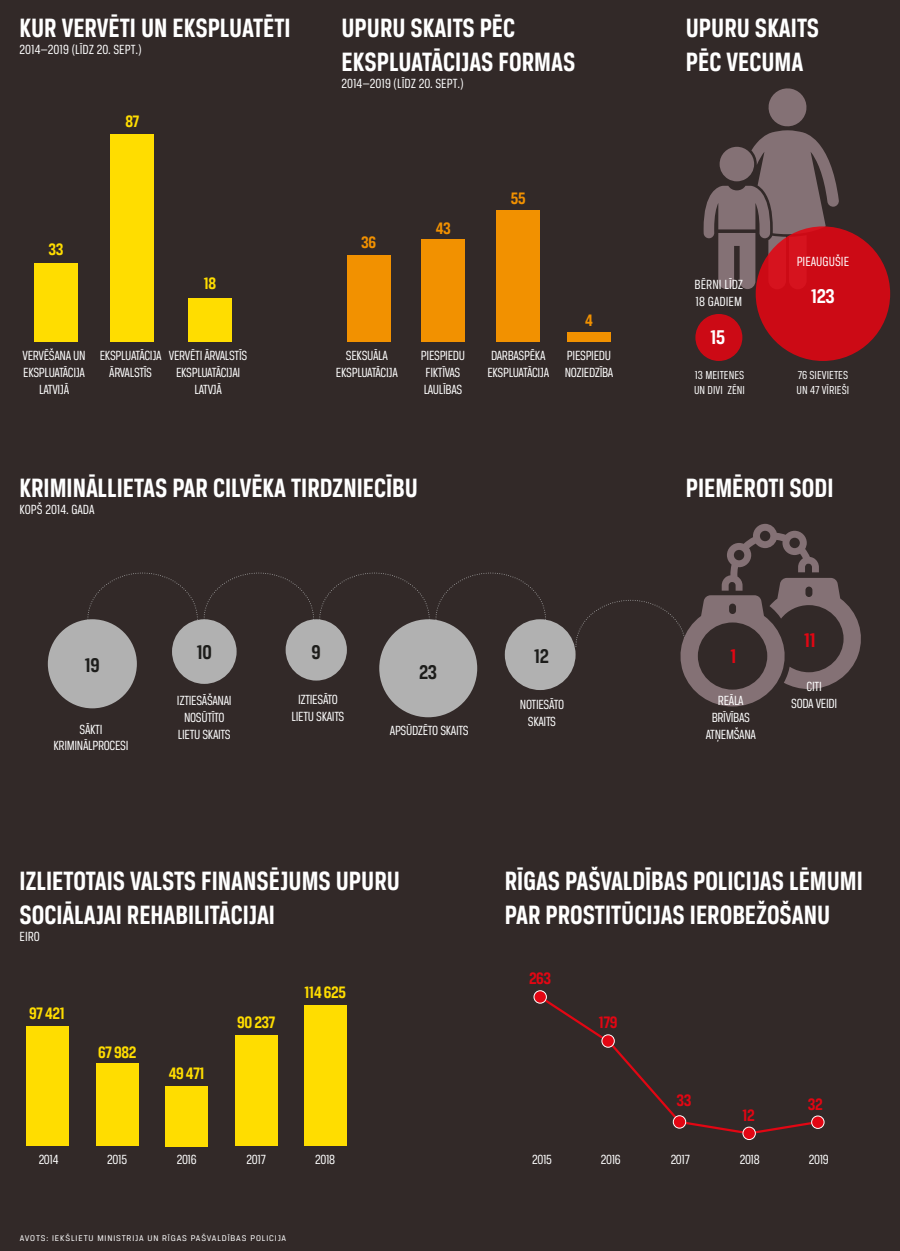
<style>
.page{position:relative;width:900px;height:1251px;background:#fff}
.page>*{position:absolute;margin:0;border:0;box-sizing:border-box;transform-origin:0 0}
.t1{font:700 28.2px/33.8px "Breuer Condensed";color:#fff}
.t2{font:700 21.15px "Breuer Condensed";letter-spacing:-.025em;color:#1d1d1b}
.t3{font:700 21.15px "Breuer Condensed";color:#fff}
.t4{font:700 21.15px "Breuer Condensed";color:#e20613}
.t5{font:700 17.62px "Breuer Condensed";letter-spacing:-.025em;color:#fd0}
.t6{font:700 17.62px "Breuer Condensed";letter-spacing:-.025em;color:#e20613}
.t7{font:700 17.62px "Breuer Condensed";color:#f29100}
.t8{font:14.1px/17px "Breuer Condensed";letter-spacing:-.025em;color:#fff;text-align:center}
.t9{font:14.1px/17px "Breuer Condensed";color:#fff}
.t10{font:12.38px/14.8px "Breuer Condensed";color:#fff}
.t11{font:8.85px "Breuer Text";letter-spacing:.1em;color:#fff}
</style>
<div class="page">
<div style="left:0;top:0;width:900px;height:1250px;background:#322928"></div>
<div style="left:497px;top:210px;width:43px;height:131px;background:#f29100"></div>
<div style="left:567px;top:332px;width:44px;height:9px;background:#f29100"></div>
<div style="left:421px;top:239px;width:44px;height:102px;background:#f29100"></div>
<div style="left:347px;top:255px;width:43px;height:86px;background:#f29100"></div>
<div style="left:188px;top:298px;width:44px;height:43px;background:#fd0"></div>
<div style="left:110px;top:133px;width:44px;height:208px;background:#fd0"></div>
<div style="left:34px;top:262px;width:43px;height:79px;background:#fd0"></div>
<svg style="left:704px;top:88px;width:135px;height:201px"></svg>
<div style="left:695px;top:314px;width:47px;height:47px;background:#cc0a15;border-radius:23px"></div>
<div style="left:756px;top:226px;width:134px;height:135px;background:#cc0a15;border-radius:67px"></div>
<div style="left:48px;top:619px;width:89px;height:89px;background:#b1b1b1;border-radius:45px"></div>
<div style="left:172px;top:619px;width:65px;height:64px;background:#b1b1b1;border-radius:32px"></div>
<div style="left:286px;top:619px;width:61px;height:61px;background:#b1b1b1;border-radius:31px"></div>
<div style="left:379px;top:619px;width:98px;height:98px;background:#b1b1b1;border-radius:49px"></div>
<div style="left:505px;top:619px;width:71px;height:71px;background:#b1b1b1;border-radius:35px"></div>
<svg style="left:87px;top:572px;width:459px;height:48px"></svg>
<svg style="left:575px;top:524px;width:286px;height:182px"></svg>
<div style="left:304px;top:1005px;width:43px;height:141px;background:#fd0"></div>
<div style="left:235px;top:1035px;width:43px;height:111px;background:#fd0"></div>
<div style="left:165px;top:1085px;width:43px;height:61px;background:#fd0"></div>
<div style="left:96px;top:1063px;width:43px;height:83px;background:#fd0"></div>
<div style="left:26px;top:1026px;width:43px;height:120px;background:#fd0"></div>
<svg style="left:537px;top:999px;width:284px;height:136px"></svg>
<div style="left:534px;top:990px;width:12px;height:13px;background:#e20613;border-radius:50%"></div>
<div style="left:534px;top:990px;width:13px;height:13px;border:1px solid #fff;border-radius:50%"></div>
<div style="left:602px;top:1034px;width:12px;height:13px;background:#e20613;border-radius:50%"></div>
<div style="left:602px;top:1034px;width:13px;height:13px;border:1px solid #fff;border-radius:50%"></div>
<div style="left:673px;top:1115px;width:13px;height:12px;background:#e20613;border-radius:50%"></div>
<div style="left:673px;top:1115px;width:13px;height:13px;border:1px solid #fff;border-radius:50%"></div>
<div style="left:743px;top:1126px;width:12px;height:13px;background:#e20613;border-radius:50%"></div>
<div style="left:743px;top:1126px;width:13px;height:13px;border:1px solid #fff;border-radius:50%"></div>
<div style="left:812px;top:1115px;width:12px;height:13px;background:#e20613;border-radius:50%"></div>
<div style="left:811px;top:1115px;width:13px;height:13px;border:1px solid #fff;border-radius:50%"></div>
<h1 class="t1" style="left:19px;top:11px;width:273px">KUR VERVĒTI UN EKSPLUATĒTI</h1>
<p class="t9" style="left:19px;top:41px;width:124px">2014—2019 (LĪDZ 20. SEPT.)</p>
<p class="t5" style="left:48px;top:240px;width:16px">33</p>
<p class="t5" style="left:126px;top:112px;width:15px">87</p>
<p class="t5" style="left:204px;top:274px;width:14px">18</p>
<h1 class="t1" style="left:341px;top:11px;width:235px">UPURU SKAITS PĒC<br>EKSPLUATĀCIJAS FORMAS</h1>
<p class="t9" style="left:341px;top:75px;width:124px">2014—2019 (LĪDZ 20. SEPT.)</p>
<p class="t7" style="left:361px;top:232px;width:16px">36</p>
<p class="t7" style="left:436px;top:218px;width:16px">43</p>
<p class="t7" style="left:511px;top:188px;width:16px">55</p>
<p class="t7" style="left:585px;top:311px;width:9px">4</p>
<p class="t8" style="left:23px;top:347px;width:64px">VERVĒŠANA UN<br>EKSPLUATĀCIJA<br>LATVIJĀ</p>
<p class="t8" style="left:100px;top:347px;width:63px">EKSPLUATĀCIJA<br>ĀRVALSTĪS</p>
<p class="t8" style="left:336px;top:347px;width:63px">SEKSUĀLA<br>EKSPLUATĀCIJA</p>
<p class="t8" style="left:421px;top:347px;width:46px;text-align:left">PIESPIEDU<br>FIKTĪVAS<br>LAULĪBAS</p>
<p class="t8" style="left:565px;top:347px;width:50px;text-align:left">PIESPIEDU<br>NOZIEDZĪBA</p>
<p class="t8" style="left:169px;top:347px;width:80px">VERVĒTI ĀRVALSTĪS<br>EKSPLUATĀCIJAI<br>LATVJĀ</p>
<p class="t8" style="left:487px;top:347px;width:63px;text-align:left">DARBASPĒKA<br>EKSPLUATĀCIJA</p>
<h1 class="t1" style="left:19px;top:470px;width:400px">KRIMINĀLLIETAS PAR CILVĒKA TIRDZNIECĪBU</h1>
<p class="t9" style="left:19px;top:500px;width:77px">KOPŠ 2014. GADA</p>
<h2 class="t2" style="left:85px;top:653px;width:16px">19</h2>
<p class="t8" style="left:53px;top:720px;width:77px">SĀKTI<br>KRIMINĀLPROCESI</p>
<h2 class="t2" style="left:197px;top:640px;width:17px">10</h2>
<h2 class="t2" style="left:312px;top:640px;width:11px">9</h2>
<p class="t8" style="left:177px;top:692px;width:56px">IZTIESĀŠANAI<br>NOSŪTĪTO<br>LIETU SKAITS</p>
<p class="t8" style="left:292px;top:690px;width:54px">IZTIESĀTO<br>LIETU SKAITS</p>
<h2 class="t2" style="left:419px;top:660px;width:19px">23</h2>
<p class="t8" style="left:390px;top:722px;width:80px">APSŪDZĒTO SKAITS</p>
<h2 class="t2" style="left:534px;top:644px;width:16px">12</h2>
<p class="t8" style="left:520px;top:695px;width:46px">NOTIESĀTO<br>SKAITS</p>
<h1 class="t1" style="left:686px;top:11px;width:135px">UPURU SKAITS<br>PĒC VECUMA</h1>
<p class="t9" style="left:695px;top:275px;width:50px">BĒRNI LĪDZ<br>18 GADIEM</p>
<h2 class="t3" style="left:710px;top:326px;width:16px">15</h2>
<p class="t9" style="left:797px;top:253px;width:54px">PIEAUGUŠIE</p>
<h2 class="t3" style="left:811px;top:284px;width:25px">123</h2>
<p class="t10" style="left:694px;top:367px;width:52px">13 MEITENES<br>UN DIVI ZĒNI</p>
<p class="t10" style="left:797px;top:367px;width:54px">76 SIEVIETES<br>UN 47 VĪRIEŠI</p>
<h1 class="t1" style="left:686px;top:470px;width:149px">PIEMĒROTI SODI</h1>
<h2 class="t4" style="left:731px;top:644px;width:8px">1</h2>
<p class="t8" style="left:706px;top:692px;width:52px">REĀLA<br>BRĪVĪBAS<br>ATŅEMŠANA</p>
<h2 class="t4" style="left:804px;top:628px;width:13px">11</h2>
<p class="t8" style="left:791px;top:678px;width:47px">CITI<br>SODA VEIDI</p>
<h1 class="t1" style="left:19px;top:864px;width:382px">IZLIETOTAIS VALSTS FINANSĒJUMS UPURU<br>SOCIĀLAJAI REHABILITĀCIJAI</h1>
<p class="t8" style="left:19px;top:927px;width:22px">EIRO</p>
<p class="t5" style="left:29px;top:1003px;width:37px">97 421</p>
<p class="t5" style="left:98px;top:1042px;width:40px">67 982</p>
<p class="t5" style="left:169px;top:1063px;width:37px">49 471</p>
<p class="t5" style="left:237px;top:1012px;width:40px">90 237</p>
<p class="t5" style="left:305px;top:982px;width:43px">114 625</p>
<h1 class="t1" style="left:505px;top:864px;width:360px">RĪGAS PAŠVALDĪBAS POLICIJAS LĒMUMI<br>PAR PROSTITŪCIJAS IEROBEŽOŠANU</h1>
<p class="t6" style="left:529px;top:968px;width:23px">263</p>
<p class="t6" style="left:599px;top:1012px;width:20px">179</p>
<p class="t6" style="left:677px;top:1090px;width:16px">33</p>
<p class="t6" style="left:743px;top:1105px;width:14px">12</p>
<p class="t6" style="left:808px;top:1094px;width:16px">32</p>
<p class="t8" style="left:39px;top:1150px;width:21px">2014</p>
<p class="t8" style="left:107px;top:1150px;width:22px">2015</p>
<p class="t8" style="left:177px;top:1150px;width:22px">2016</p>
<p class="t8" style="left:247px;top:1150px;width:21px">2017</p>
<p class="t8" style="left:315px;top:1150px;width:22px">2018</p>
<p class="t8" style="left:532px;top:1150px;width:22px">2015</p>
<p class="t8" style="left:601px;top:1150px;width:22px">2016</p>
<p class="t8" style="left:671px;top:1150px;width:21px">2017</p>
<p class="t8" style="left:740px;top:1150px;width:22px">2018</p>
<p class="t8" style="left:809px;top:1150px;width:22px">2019</p>
<p class="t11" style="left:20px;top:1232px;width:268px">AVOTS: IEKŠLIETU MINISTRIJA UN RĪGAS PAŠVALDĪBAS POLICIJA</p>
</div>
